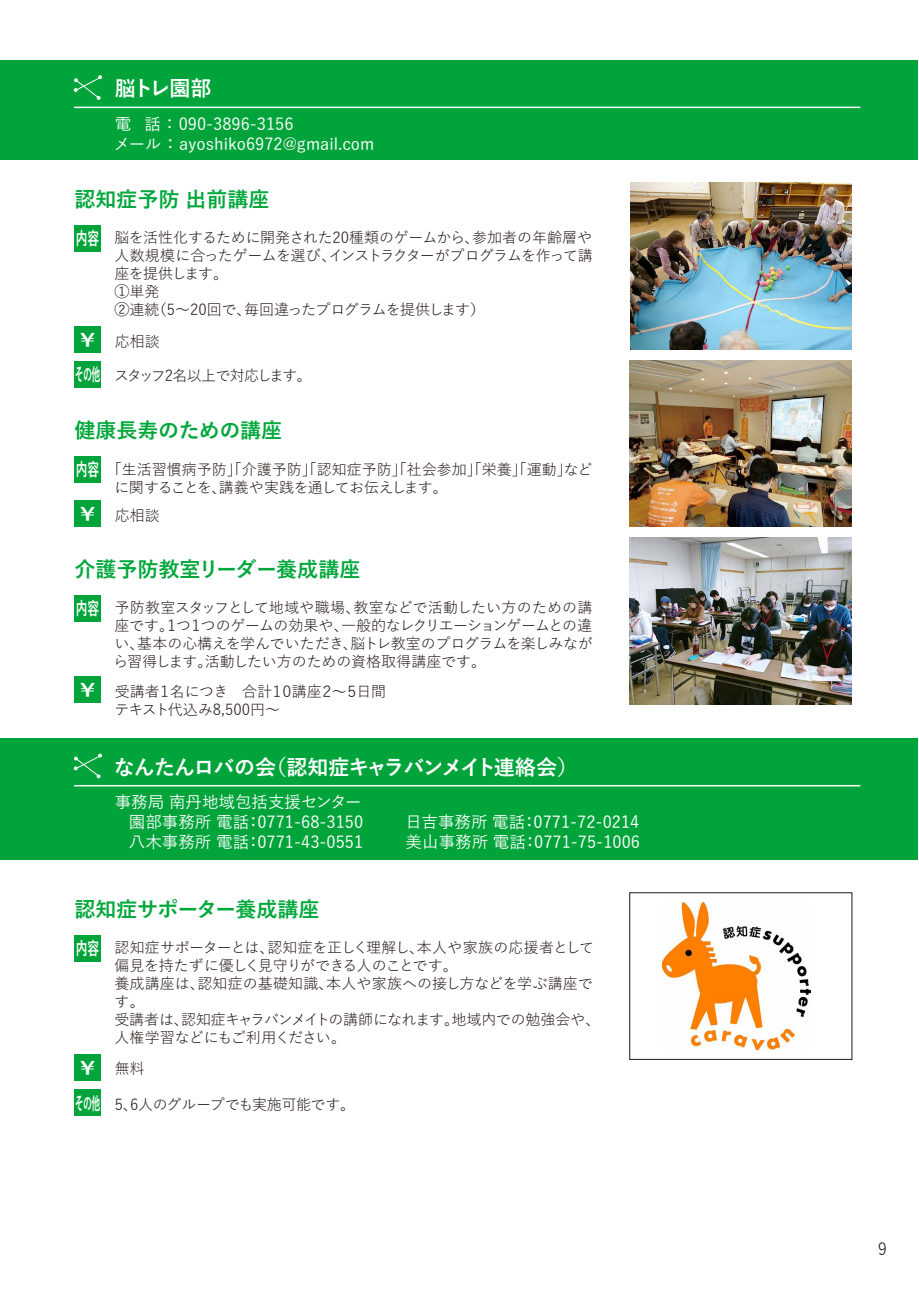
<style>
.page{position:relative;width:919px;height:1289px;background:#fff}
.page>*{position:absolute;margin:0;border:0;box-sizing:border-box;transform-origin:0 0}
.t1{font:700 21px "Yu Gothic";color:#00a73b}
.t2{font:700 21px "Yu Gothic";letter-spacing:-.05em;color:#fff}
.t3{font:700 18px "Yu Gothic";color:#fff;scale:.65 1}
.t4{font:500 16.5px/19.8px "Yu Gothic";color:#fff}
.t5{font:16.5px "Yu Gothic";color:#221815}
.t6{font:15px/18px "Yu Gothic";letter-spacing:-.02em;color:#221815}
.t7{font:15px/18px "Yu Gothic";color:#221815}
.t8{font:15px/18px "Yu Gothic";letter-spacing:-.05em;color:#221815}
.t9{font:15px "Yu Gothic";letter-spacing:-.075em;color:#221815}
.s1{font-weight:700;font-size:18px;color:#fff}
</style>
<div class="page">
<div style="left:0;top:60px;width:917px;height:99px;background:#00a43a"></div>
<svg style="left:74px;top:75px;width:28px;height:25px"></svg>
<hr style="left:74px;top:107px;width:786px;height:1px;background:#fff">
<div style="left:74px;top:225px;width:27px;height:27px;background:#00a43a"></div>
<div style="left:74px;top:326px;width:27px;height:27px;background:#00a43a"></div>
<img style="left:630px;top:183px;width:221px;height:166px">
<div style="left:74px;top:456px;width:27px;height:27px;background:#00a43a"></div>
<div style="left:74px;top:500px;width:27px;height:27px;background:#00a43a"></div>
<img style="left:629px;top:360px;width:222px;height:167px">
<div style="left:74px;top:595px;width:27px;height:26px;background:#00a43a"></div>
<div style="left:74px;top:676px;width:27px;height:27px;background:#00a43a"></div>
<img style="left:629px;top:537px;width:222px;height:167px">
<div style="left:0;top:738px;width:917px;height:121px;background:#00a43a"></div>
<svg style="left:74px;top:753px;width:28px;height:25px"></svg>
<hr style="left:74px;top:785px;width:786px;height:1px;background:#fff">
<div style="left:74px;top:935px;width:27px;height:26px;background:#00a43a"></div>
<div style="left:74px;top:1054px;width:27px;height:26px;background:#00a43a"></div>
<div style="left:74px;top:1089px;width:27px;height:27px;background:#00a43a"></div>
<img style="left:662px;top:902px;width:148px;height:146px">
<div style="left:74px;top:361px;width:27px;height:26px;background:#00a43a"></div>
<h1 class="t2" style="left:115px;top:77px;width:98px">脳トレ園部</h1>
<p class="t4" style="left:114px;top:112px;width:262px">電 話 ： 090-3896-3156<br>メール ： ayoshiko6972@gmail.com</p>
<h1 class="t1" style="left:74px;top:188px;width:196px">認知症予防 出前講座</h1>
<p class="t6" style="left:114px;top:227px;width:479px">脳を活性化するために開発された20種類のゲームから、参加者の年齢層や人数規模に合ったゲームを選び、インストラクターがプログラムを作って講座を提供します。<br>①単発<br>②連続（5～20回で、毎回違ったプログラムを提供します）</p>
<p class="t3" style="left:76px;top:228px;width:38px">内容</p>
<p class="t6" style="left:76px;top:330px;width:85px"><span class="s1">￥</span> 応相談</p>
<p class="t9" style="left:75px;top:362px;width:238px"><span class="s1">その他</span> スタッフ2名以上で対応します。</p>
<h1 class="t1" style="left:74px;top:419px;width:209px">健康長寿のための講座</h1>
<p class="t7" style="left:114px;top:458px;width:479px;text-indent:-7px">「生活習慣病予防」「介護予防」「認知症予防」「社会参加」「栄養」「運動」などに関することを、講義や実践を通してお伝えします。</p>
<p class="t3" style="left:76px;top:459px;width:38px">内容</p>
<p class="t6" style="left:76px;top:504px;width:85px"><span class="s1">￥</span> 応相談</p>
<h1 class="t1" style="left:74px;top:557px;width:287px">介護予防教室リーダー養成講座</h1>
<p class="t6" style="left:113px;top:596px;width:481px;text-align:justify">予防教室スタッフとして地域や職場、教室などで活動したい方のための講座です。１つ１つのゲームの効果や、一般的なレクリエーションゲームとの違い、基本の心構えを学んでいただき、脳トレ教室のプログラムを楽しみながら習得します。活動したい方のための資格取得講座です。</p>
<p class="t3" style="left:76px;top:598px;width:38px">内容</p>
<p class="t8" style="left:114px;top:680px;width:273px;text-indent:-38px"><span class="s1">￥</span> 受講者１名につき　合計１０講座２～５日間テキスト代込み8,500円～</p>
<h1 class="t2" style="left:114px;top:755px;width:465px">なんたんロバの会（認知症キャラバンメイト連絡会）</h1>
<p class="t4" style="left:129px;top:790px;width:512px;text-indent:-14px">事務局 南丹地域包括支援センター<br>園部事務所 電話：0771-68-3150 　　日吉事務所 電話：0771-72-0214八木事務所 電話：0771-43-0551　　 美山事務所 電話：0771-75-1006</p>
<h1 class="t1" style="left:74px;top:897px;width:246px">認知症サポーター養成講座</h1>
<p class="t6" style="left:114px;top:936px;width:487px">認知症サポーターとは、認知症を正しく理解し、本人や家族の応援者として偏見を持たずに優しく見守りができる人のことです。<br>養成講座は、認知症の基礎知識、本人や家族への接し方などを学ぶ講座です。<br>受講者は、認知症キャラバンメイトの講師になれます。地域内での勉強会や、人権学習などにもご利用ください。</p>
<p class="t3" style="left:76px;top:938px;width:38px">内容</p>
<p class="t6" style="left:76px;top:1057px;width:70px"><span class="s1">￥</span> 無料</p>
<p class="t6" style="left:75px;top:1093px;width:282px"><span class="s1">その他</span> 5、6人のグループでも実施可能です。</p>
<p class="t5" style="left:877px;top:1234px;width:11px">9</p>
</div>
